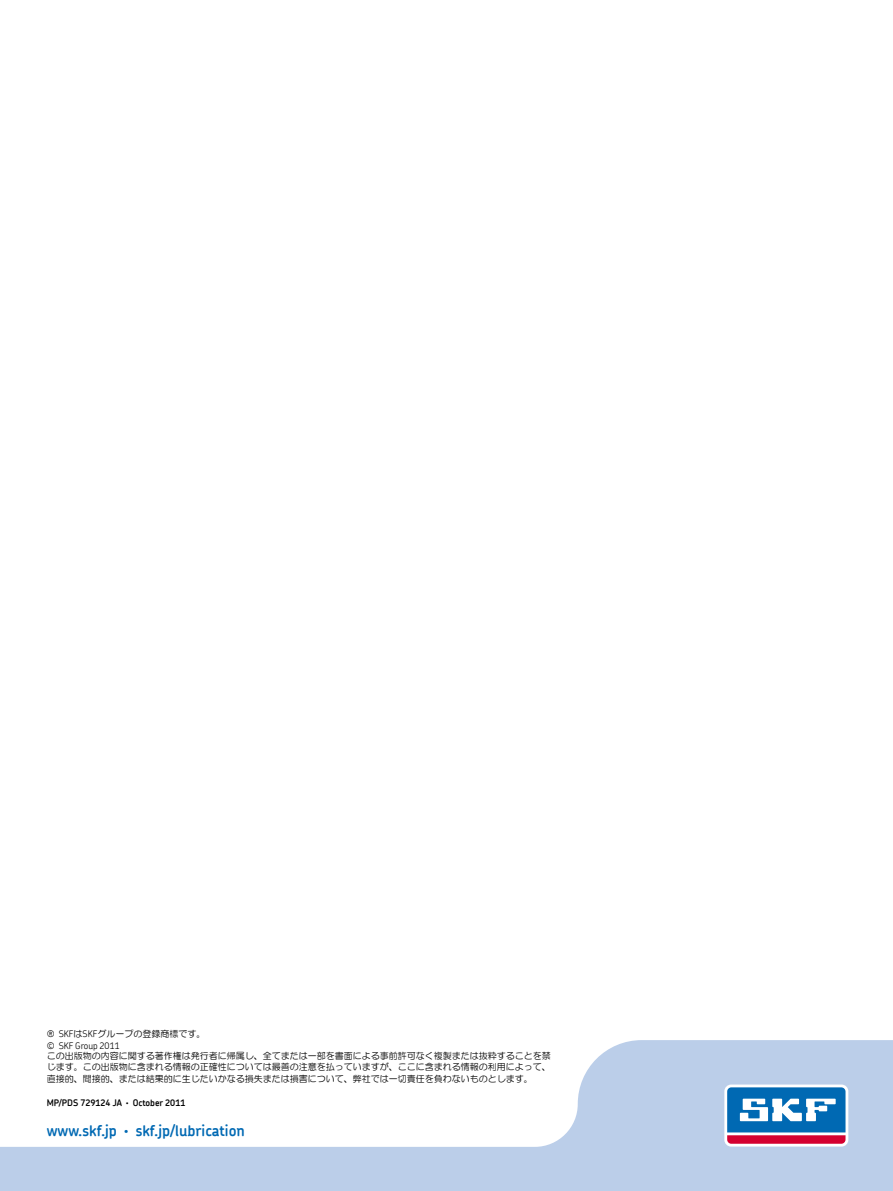
<style>
.page{position:relative;width:893px;height:1191px;background:#fff}
.page>*{position:absolute;margin:0;border:0;box-sizing:border-box;transform-origin:0 0}
.t1{font:600 15px "SKF Chevin";color:#0069b3}
.t2{font:9px/10.5px "HG Maru Gothic MPRO";color:#000}
.t3{font:600 9px "SKF Chevin";color:#000}
.t4{font:300 9px "SKF Chevin";color:#000}
.s1{font-family:"SKF Chevin";font-weight:300}
</style>
<div class="page">
<svg style="left:0;top:1040px;width:893px;height:151px;fill:#bbcee9"></svg>
<div style="left:724px;top:1084px;width:124px;height:62px;background:linear-gradient(to right,#fff,#fff);border-radius:7px"></div>
<svg style="left:727px;top:1087px;width:118px;height:56px"></svg>
<p class="t2" style="left:47px;top:1028px;width:160px"><span class="s1">® SKF</span>は<span class="s1">SKF</span>グループの登録商標です。</p>
<p class="t4" style="left:47px;top:1039px;width:74px">© SKF Group 2011</p>
<p class="t2" style="left:47px;top:1050px;width:506px">この出版物の内容に関する著作権は発行者に帰属し、全てまたは一部を書面による事前許可なく複製または抜粋することを禁じます。この出版物に含まれる情報の正確性については最善の注意を払っていますが、ここに含まれる情報の利用によって、</p>
<p class="t2" style="left:47px;top:1073px;width:488px">直接的、間接的、または結果的に生じたいかなる損失または損害について、弊社では一切責任を負わないものとします。</p>
<p class="t3" style="left:47px;top:1096px;width:140px">MP/PDS 729124 JA · October 2011</p>
<h1 class="t1" style="left:47px;top:1120px;width:200px">www.skf.jp · skf.jp/lubrication</h1>
</div>
